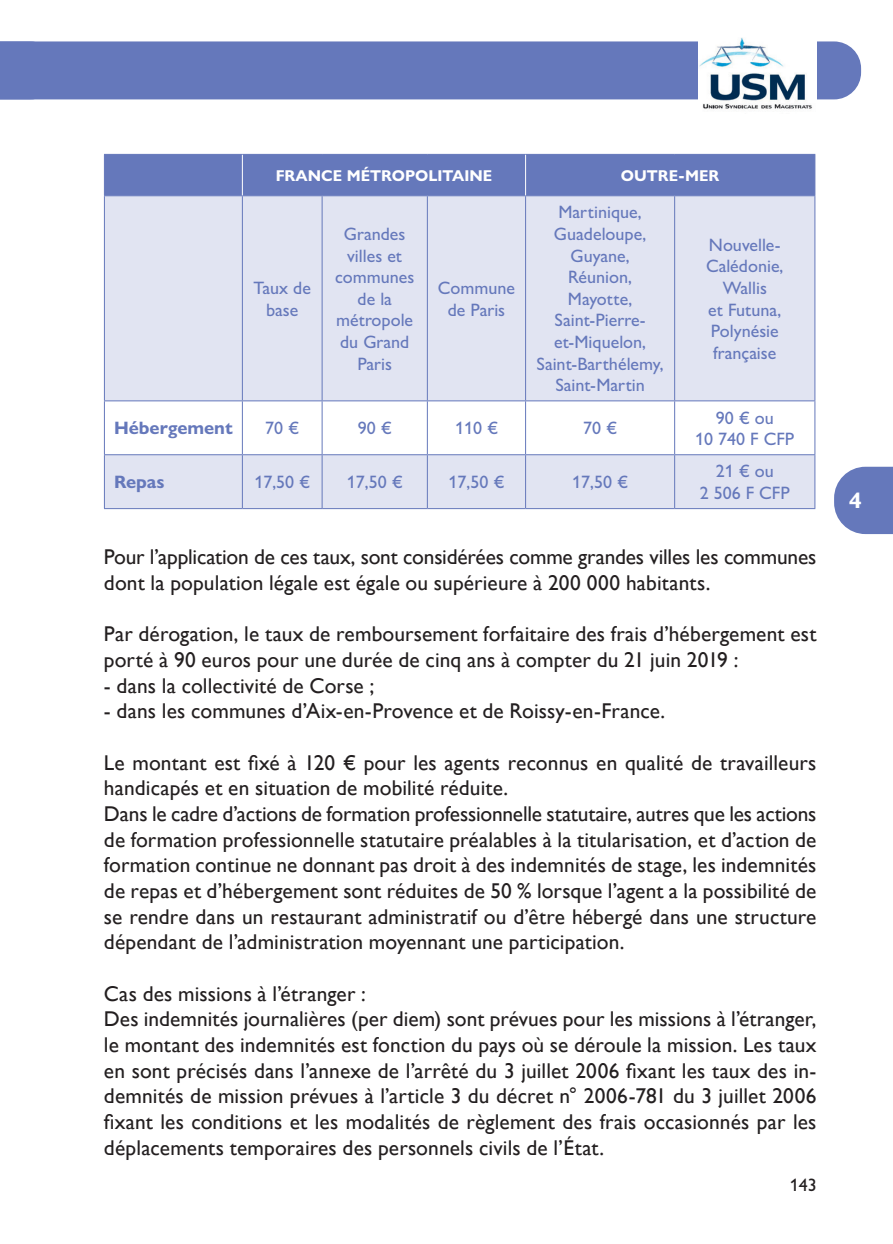
<style>
.page{position:relative;width:893px;height:1244px;background:#fff}
.page>*{position:absolute;margin:0;border:0;box-sizing:border-box;transform-origin:0 0}
.t1{font:700 22.5px "Gill Sans Nova";color:#fff}
.t2{font:21.38px/25.7px "Gill Sans";letter-spacing:.005em;color:#231f20}
.t3{font:500 18px/21.6px "Gill Sans Nova";color:#6578bb;text-align:center}
.t4{font:700 18px "Gill Sans Nova";color:#6578bb}
.t5{font:500 18px "Gill Sans Nova";color:#231f20}
.t6{font:700 15.75px "Gill Sans Nova";color:#fff}
</style>
<div class="page">
<div style="left:57px;top:41px;width:804px;height:58px;background:#6578bb"></div>
<img style="left:699px;top:37px;width:117px;height:72px">
<svg style="left:834px;top:467px;width:59px;height:67px;background:#7586c2"></svg>
<div style="left:0;top:41px;width:57px;height:58px;background:#6578bb"></div>
<div style="left:105px;top:155px;width:709px;height:40px;background:#6578bb"></div>
<svg style="left:105px;top:196px;width:709px;height:312px;fill:#e1e4f2"></svg>
<hr style="left:104px;top:154px;width:138px;height:1px;background:#6578bb">
<hr style="left:104px;top:155px;width:1px;height:40px;background:#6578bb">
<hr style="left:242px;top:154px;width:80px;height:1px;background:#6578bb">
<hr style="left:322px;top:154px;width:105px;height:1px;background:#6578bb">
<hr style="left:427px;top:154px;width:99px;height:1px;background:#6578bb">
<hr style="left:526px;top:154px;width:149px;height:1px;background:#6578bb">
<hr style="left:675px;top:154px;width:140px;height:1px;background:#6578bb">
<hr style="left:104px;top:195px;width:138px;height:1px;background:#6578bb">
<hr style="left:104px;top:196px;width:1px;height:204px;background:#6578bb">
<hr style="left:242px;top:195px;width:80px;height:1px;background:#6578bb">
<hr style="left:242px;top:196px;width:1px;height:204px;background:#6578bb">
<hr style="left:322px;top:195px;width:105px;height:1px;background:#6578bb">
<hr style="left:322px;top:196px;width:1px;height:204px;background:#6578bb">
<hr style="left:427px;top:195px;width:99px;height:1px;background:#6578bb">
<hr style="left:427px;top:196px;width:1px;height:204px;background:#6578bb">
<hr style="left:526px;top:195px;width:149px;height:1px;background:#6578bb">
<hr style="left:525px;top:196px;width:1px;height:204px;background:#6578bb">
<hr style="left:675px;top:195px;width:140px;height:1px;background:#6578bb">
<hr style="left:674px;top:196px;width:1px;height:204px;background:#6578bb">
<hr style="left:814px;top:196px;width:1px;height:204px;background:#6578bb">
<hr style="left:104px;top:400px;width:138px;height:1px;background:#6578bb">
<hr style="left:104px;top:401px;width:1px;height:53px;background:#6578bb">
<hr style="left:242px;top:400px;width:80px;height:1px;background:#6578bb">
<hr style="left:242px;top:401px;width:1px;height:53px;background:#6578bb">
<hr style="left:322px;top:400px;width:105px;height:1px;background:#6578bb">
<hr style="left:322px;top:401px;width:1px;height:53px;background:#6578bb">
<hr style="left:427px;top:400px;width:99px;height:1px;background:#6578bb">
<hr style="left:427px;top:401px;width:1px;height:53px;background:#6578bb">
<hr style="left:526px;top:400px;width:149px;height:1px;background:#6578bb">
<hr style="left:525px;top:401px;width:1px;height:53px;background:#6578bb">
<hr style="left:675px;top:400px;width:140px;height:1px;background:#6578bb">
<hr style="left:674px;top:401px;width:1px;height:53px;background:#6578bb">
<hr style="left:814px;top:401px;width:1px;height:53px;background:#6578bb">
<hr style="left:104px;top:454px;width:138px;height:1px;background:#6578bb">
<hr style="left:104px;top:455px;width:1px;height:53px;background:#6578bb">
<hr style="left:242px;top:454px;width:80px;height:1px;background:#6578bb">
<hr style="left:242px;top:455px;width:1px;height:53px;background:#6578bb">
<hr style="left:322px;top:454px;width:105px;height:1px;background:#6578bb">
<hr style="left:322px;top:455px;width:1px;height:53px;background:#6578bb">
<hr style="left:427px;top:454px;width:99px;height:1px;background:#6578bb">
<hr style="left:427px;top:455px;width:1px;height:53px;background:#6578bb">
<hr style="left:526px;top:454px;width:149px;height:1px;background:#6578bb">
<hr style="left:525px;top:455px;width:1px;height:53px;background:#6578bb">
<hr style="left:675px;top:454px;width:140px;height:1px;background:#6578bb">
<hr style="left:674px;top:455px;width:1px;height:53px;background:#6578bb">
<hr style="left:814px;top:455px;width:1px;height:53px;background:#6578bb">
<hr style="left:104px;top:508px;width:138px;height:1px;background:#6578bb">
<hr style="left:242px;top:508px;width:80px;height:1px;background:#6578bb">
<hr style="left:322px;top:508px;width:105px;height:1px;background:#6578bb">
<hr style="left:427px;top:508px;width:99px;height:1px;background:#6578bb">
<hr style="left:526px;top:508px;width:149px;height:1px;background:#6578bb">
<hr style="left:675px;top:508px;width:140px;height:1px;background:#6578bb">
<hr style="left:242px;top:155px;width:1px;height:40px;background:#fff">
<hr style="left:814px;top:155px;width:1px;height:40px;background:#6578bb">
<hr style="left:525px;top:155px;width:1px;height:40px;background:#fff">
<p class="t6" style="left:276px;top:166px;width:218px">FRANCE MÉTROPOLITAINE</p>
<p class="t6" style="left:621px;top:166px;width:100px">OUTRE-MER</p>
<p class="t3" style="left:253px;top:277px;width:59px">Taux de base</p>
<p class="t3" style="left:335px;top:223px;width:81px">Grandes villes et communes de la métropole du Grand<br>Paris</p>
<p class="t3" style="left:438px;top:277px;width:79px">Commune de Paris</p>
<p class="t3" style="left:536px;top:201px;width:129px">Martinique,<br>Guadeloupe,<br>Guyane,<br>Réunion,<br>Mayotte,<br>Saint-Pierre&shy;et-Miquelon,<br>Saint-Barthélemy,<br>Saint-Martin</p>
<p class="t3" style="left:706px;top:234px;width:79px">Nouvelle-<br>Calédonie,<br>Wallis<br>et Futuna,<br>Polynésie française</p>
<p class="t4" style="left:114px;top:417px;width:120px">Hébergement</p>
<p class="t3" style="left:265px;top:417px;width:35px">70 €</p>
<p class="t3" style="left:358px;top:417px;width:35px">90 €</p>
<p class="t3" style="left:455px;top:417px;width:44px">110 €</p>
<p class="t3" style="left:583px;top:417px;width:35px">70 €</p>
<p class="t3" style="left:695px;top:406px;width:101px">90 € ou<br>10 740 F CFP</p>
<p class="t4" style="left:114px;top:471px;width:52px">Repas</p>
<p class="t3" style="left:254px;top:471px;width:57px">17,50 €</p>
<p class="t3" style="left:347px;top:471px;width:57px">17,50 €</p>
<p class="t3" style="left:449px;top:471px;width:57px">17,50 €</p>
<p class="t3" style="left:572px;top:471px;width:57px">17,50 €</p>
<p class="t3" style="left:700px;top:460px;width:92px">21 € ou<br>2 506 F CFP</p>
<p class="t2" style="left:104px;top:545px;width:714px">Pour l’application de ces taux, sont considérées comme grandes villes les communes dont la population légale est égale ou supérieure à 200 000 habitants.</p>
<p class="t2" style="left:104px;top:622px;width:714px">Par dérogation, le taux de remboursement forfaitaire des frais d’hébergement est porté à 90 euros pour une durée de cinq ans à compter du 21 juin 2019 :</p>
<p class="t2" style="left:104px;top:673px;width:272px">- dans la collectivité de Corse ;</p>
<p class="t2" style="left:104px;top:699px;width:563px">- dans les communes d’Aix-en-Provence et de Roissy-en-France.</p>
<p class="t2" style="left:104px;top:750px;width:714px">Le montant est fixé à 120 € pour les agents reconnus en qualité de travailleurs handicapés et en situation de mobilité réduite.<br>Dans le cadre d’actions de formation professionnelle statutaire, autres que les actions de formation professionnelle statutaire préalables à la titularisation, et d’action de formation continue ne donnant pas droit à des indemnités de stage, les indemnités de repas et d’hébergement sont réduites de 50 % lorsque l’agent a la possibilité de se rendre dans un restaurant administratif ou d’être hébergé dans une structure dépendant de l’administration moyennant une participation.</p>
<p class="t2" style="left:104px;top:981px;width:714px">Cas des missions à l’étranger :<br>Des indemnités journalières (per diem) sont prévues pour les missions à l’étranger, le montant des indemnités est fonction du pays où se déroule la mission. Les taux en sont précisés dans l’annexe de l’arrêté du 3 juillet 2006 fixant les taux des in&shy;demnités de mission prévues à l’article 3 du décret n° 2006-781 du 3 juillet 2006 fixant les conditions et les modalités de règlement des frais occasionnés par les déplacements temporaires des personnels civils de l’État.</p>
<p class="t5" style="left:790px;top:1174px;width:28px">143</p>
<p class="t1" style="left:849px;top:486px;width:14px">4</p>
</div>
